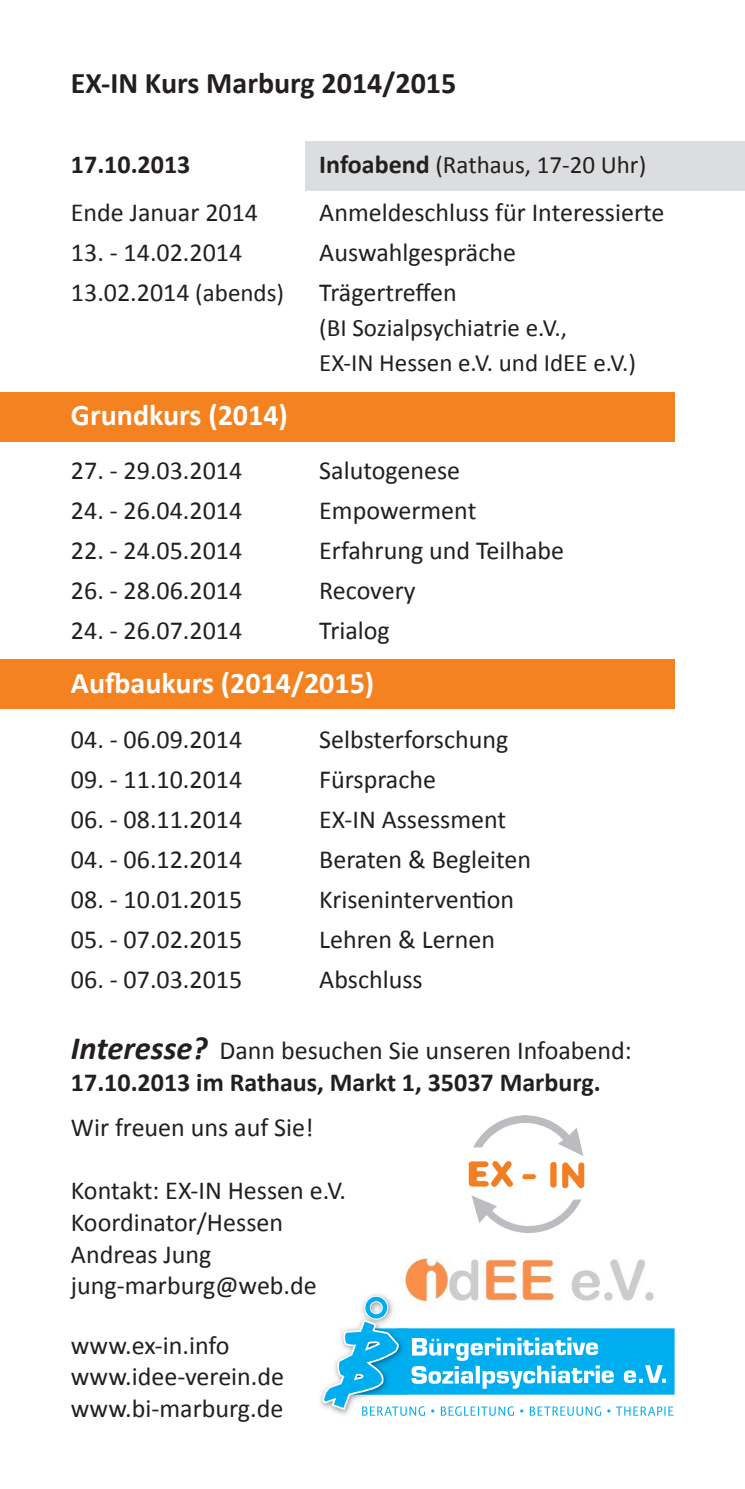
<style>
.page{position:relative;width:745px;height:1489px;background:#fff}
.page>*{position:absolute;margin:0;border:0;box-sizing:border-box;transform-origin:0 0}
.t1{font:700 30px "Calibri";color:#fff}
.t2{font:700 30px "Calibri";color:#231f20}
.t3{font:26px/31.5px "Calibri";color:#231f20}
.t4{font:700 26px/31.5px "Calibri";color:#231f20}
.t5{font:25px/35px "Calibri";color:#231f20}
.s1{font-weight:700;font-size:26px}
.s2{font-size:25px}
.s3{font-style:italic;font-size:32.5px}
.s4{font-weight:400}
</style>
<div class="page">
<img style="left:405px;top:1258px;width:249px;height:37px">
<div style="left:305px;top:141px;width:439px;height:50px;background:#dcdddf"></div>
<div style="left:0;top:659px;width:673px;height:50px;background:#f58220"></div>
<div style="left:0;top:392px;width:673px;height:49px;background:#f58220"></div>
<svg style="left:321px;top:1295px;width:353px;height:120px"></svg>
<img style="left:491px;top:1115px;width:32px;height:12px">
<p class="t2" style="left:71px;top:64px;width:386px">EX-IN Kurs Marburg 2014/2015</p>
<p class="t4" style="left:71px;top:149px;width:121px">17.10.2013</p>
<p class="t5" style="left:319px;top:148px;width:328px"><span class="s1">Infoabend</span> (Rathaus, 17-20 Uhr)</p>
<p class="t3" style="left:71px;top:196px;width:188px">Ende Januar 2014</p>
<p class="t3" style="left:319px;top:196px;width:346px">Anmeldeschluss für Interessierte</p>
<p class="t3" style="left:71px;top:236px;width:173px">13. - 14.02.2014</p>
<p class="t3" style="left:319px;top:236px;width:198px">Auswahlgespräche</p>
<p class="t3" style="left:71px;top:276px;width:214px">13.02.2014 <span class="s2">(abends)</span></p>
<p class="t3" style="left:319px;top:276px;width:139px">Trägertreffen</p>
<p class="t5" style="left:319px;top:310px;width:318px">(BI Sozialpsychiatrie e.V.,<br>EX-IN Hessen e.V. und IdEE e.V.)</p>
<p class="t1" style="left:71px;top:395px;width:218px">Grundkurs (2014)</p>
<p class="t3" style="left:71px;top:455px;width:173px">27. - 29.03.2014</p>
<p class="t3" style="left:319px;top:455px;width:142px">Salutogenese</p>
<p class="t3" style="left:71px;top:494px;width:173px">24. - 26.04.2014</p>
<p class="t3" style="left:319px;top:494px;width:158px">Empowerment</p>
<p class="t3" style="left:71px;top:534px;width:173px">22. - 24.05.2014</p>
<p class="t3" style="left:319px;top:534px;width:246px">Erfahrung und Teilhabe</p>
<p class="t3" style="left:71px;top:574px;width:173px">26. - 28.06.2014</p>
<p class="t3" style="left:319px;top:574px;width:98px">Recovery</p>
<p class="t3" style="left:71px;top:614px;width:173px">24. - 26.07.2014</p>
<p class="t3" style="left:319px;top:614px;width:72px">Trialog</p>
<p class="t1" style="left:71px;top:664px;width:305px">Aufbaukurs (2014/2015)</p>
<p class="t3" style="left:71px;top:723px;width:173px">04. - 06.09.2014</p>
<p class="t3" style="left:319px;top:723px;width:190px">Selbsterforschung</p>
<p class="t3" style="left:71px;top:763px;width:173px">09. - 11.10.2014</p>
<p class="t3" style="left:319px;top:763px;width:118px">Fürsprache</p>
<p class="t3" style="left:71px;top:803px;width:173px">06. - 08.11.2014</p>
<p class="t3" style="left:319px;top:803px;width:188px">EX-IN Assessment</p>
<p class="t3" style="left:71px;top:843px;width:173px">04. - 06.12.2014</p>
<p class="t3" style="left:319px;top:843px;width:213px">Beraten &amp; Begleiten</p>
<p class="t3" style="left:71px;top:883px;width:173px">08. - 10.01.2015</p>
<p class="t3" style="left:319px;top:883px;width:196px">Krisenintervention</p>
<p class="t3" style="left:71px;top:923px;width:173px">05. - 07.02.2015</p>
<p class="t3" style="left:319px;top:923px;width:177px">Lehren &amp; Lernen</p>
<p class="t3" style="left:71px;top:963px;width:173px">06. - 07.03.2015</p>
<p class="t3" style="left:319px;top:963px;width:105px">Abschluss</p>
<p class="t4" style="left:71px;top:1034px;width:562px"><span class="s3">Interesse?</span> <span class="s4">Dann besuchen Sie unseren Infoabend:<br></span>17.10.2013 im Rathaus, Markt 1, 35037 Marburg.</p>
<p class="t3" style="left:71px;top:1112px;width:244px">Wir freuen uns auf Sie!</p>
<p class="t3" style="left:71px;top:1175px;width:276px">Kontakt: EX-IN Hessen e.V.<br>Koordinator/Hessen<br>Andreas Jung jung-marburg@web.de</p>
<p class="t3" style="left:71px;top:1329px;width:214px">www.ex-in.info www.idee-verein.de www.bi-marburg.de</p>
</div>
